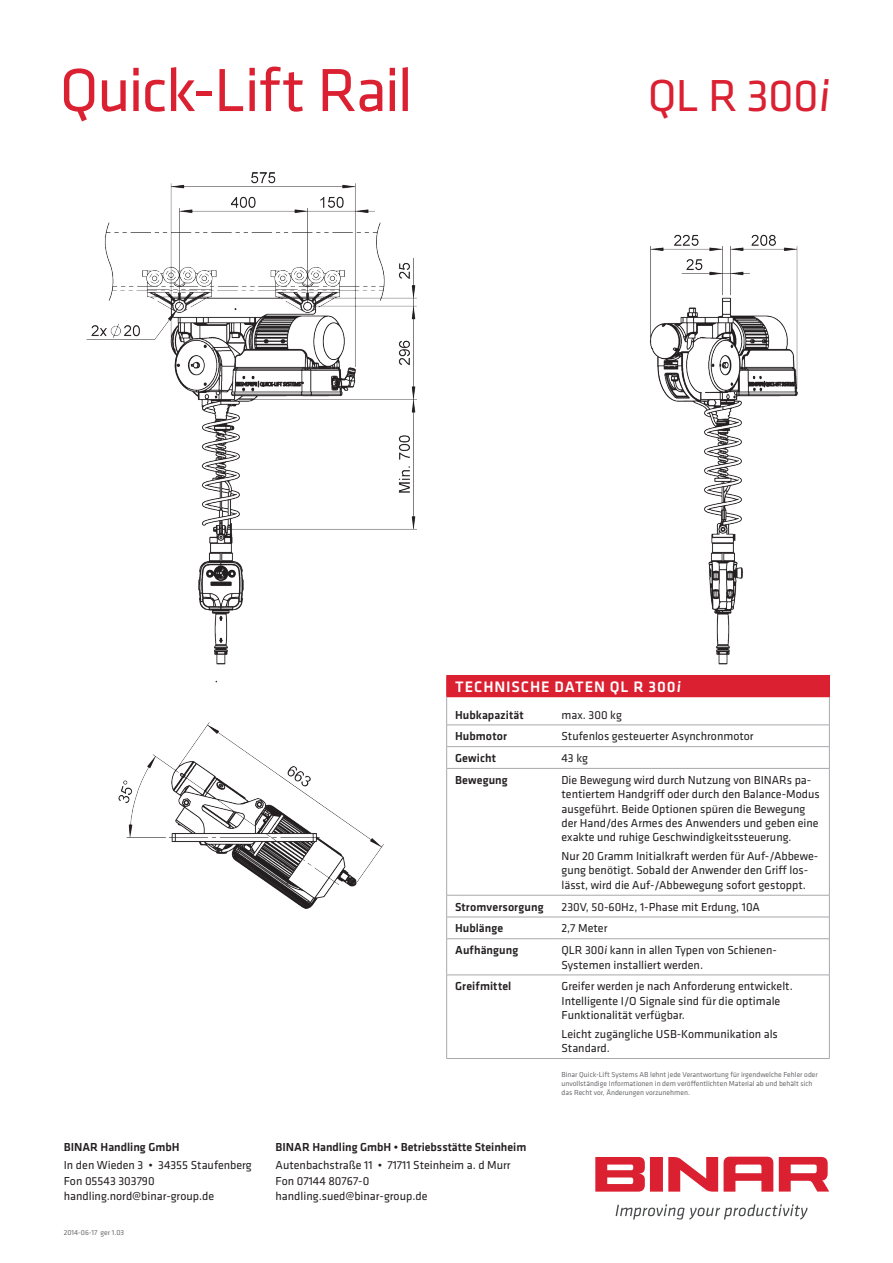
<style>
.page{position:relative;width:893px;height:1263px;background:#fff}
.page>*{position:absolute;margin:0;border:0;box-sizing:border-box;transform-origin:0 0}
.t1{font:63px "Klavika";letter-spacing:-.025em;color:#da2031}
.t2{font:46.5px "Klavika";letter-spacing:-.02em;color:#da2031}
.t3{font:500 15.75px "Klavika";letter-spacing:.055em;color:#fff}
.t4{font:12px/14.4px "Klavika";color:#231f20}
.t5{font:500 12px "Klavika";color:#231f20}
.t6{font:7.5px/9px "Klavika";color:#6c6d70}
</style>
<div class="page">
<img style="left:86px;top:172px;width:743px;height:886px">
<div style="left:650px;top:1157px;width:13px;height:34px;background:#da2031"></div>
<svg style="left:724px;top:1157px;width:49px;height:34px"></svg>
<svg style="left:668px;top:1157px;width:50px;height:34px"></svg>
<svg style="left:595px;top:1157px;width:50px;height:34px"></svg>
<svg style="left:779px;top:1157px;width:50px;height:34px"></svg>
<svg style="left:616px;top:1204px;width:191px;height:15px"></svg>
<svg style="left:214px;top:679px;width:5px;height:5px"></svg>
<div style="left:447px;top:675px;width:382px;height:22px;background:#da2031"></div>
<hr style="left:446px;top:675px;width:107px;height:1px;background:#da2031">
<hr style="left:553px;top:675px;width:277px;height:1px;background:#da2031">
<hr style="left:446px;top:725px;width:107px;height:1px;background:#a8a9ad">
<hr style="left:553px;top:725px;width:277px;height:1px;background:#a8a9ad">
<hr style="left:446px;top:746px;width:107px;height:1px;background:#a8a9ad">
<svg style="left:446px;top:676px;width:1px;height:92px"></svg>
<hr style="left:553px;top:746px;width:277px;height:1px;background:#a8a9ad">
<svg style="left:829px;top:676px;width:1px;height:92px"></svg>
<hr style="left:446px;top:768px;width:107px;height:1px;background:#a8a9ad">
<hr style="left:446px;top:768px;width:1px;height:127px;background:#a8a9ad">
<hr style="left:553px;top:768px;width:277px;height:1px;background:#a8a9ad">
<hr style="left:829px;top:768px;width:1px;height:127px;background:#a8a9ad">
<hr style="left:446px;top:895px;width:107px;height:1px;background:#a8a9ad">
<hr style="left:553px;top:895px;width:277px;height:1px;background:#a8a9ad">
<hr style="left:446px;top:917px;width:107px;height:1px;background:#a8a9ad">
<svg style="left:446px;top:895px;width:1px;height:43px"></svg>
<hr style="left:553px;top:917px;width:277px;height:1px;background:#a8a9ad">
<svg style="left:829px;top:895px;width:1px;height:43px"></svg>
<hr style="left:446px;top:938px;width:107px;height:1px;background:#a8a9ad">
<hr style="left:446px;top:939px;width:1px;height:36px;background:#a8a9ad">
<hr style="left:553px;top:938px;width:277px;height:1px;background:#a8a9ad">
<hr style="left:829px;top:939px;width:1px;height:36px;background:#a8a9ad">
<hr style="left:446px;top:975px;width:107px;height:1px;background:#a8a9ad">
<hr style="left:446px;top:975px;width:1px;height:83px;background:#a8a9ad">
<hr style="left:553px;top:975px;width:277px;height:1px;background:#a8a9ad">
<hr style="left:829px;top:975px;width:1px;height:83px;background:#a8a9ad">
<hr style="left:446px;top:1058px;width:107px;height:1px;background:#a8a9ad">
<hr style="left:553px;top:1058px;width:277px;height:1px;background:#a8a9ad">
<h1 class="t1" style="left:60px;top:56px;width:355px">Quick-Lift Rail</h1>
<h2 class="t2" style="left:648px;top:70px;width:188px">QL R 300i</h2>
<h3 class="t3" style="left:455px;top:678px;width:229px">TECHNISCHE DATEN QL R 300i</h3>
<p class="t5" style="left:455px;top:708px;width:70px">Hubkapazität</p>
<p class="t4" style="left:561px;top:707px;width:62px">max. 300 kg</p>
<p class="t5" style="left:455px;top:730px;width:53px">Hubmotor</p>
<p class="t4" style="left:561px;top:729px;width:194px">Stufenlos gesteuerter Asynchronmotor</p>
<p class="t5" style="left:455px;top:751px;width:42px">Gewicht</p>
<p class="t4" style="left:561px;top:751px;width:28px">43 kg</p>
<p class="t5" style="left:455px;top:773px;width:54px">Bewegung</p>
<p class="t4" style="left:561px;top:773px;width:260px">Die Bewegung wird durch Nutzung von BINARs pa&shy;tentiertem Handgriff oder durch den Balance-Modus ausgeführt. Beide Optionen spüren die Bewegung der Hand/des Armes des Anwenders und geben eine exakte und ruhige Geschwindigkeitssteuerung.</p>
<p class="t4" style="left:561px;top:849px;width:258px">Nur 20 Gramm Initialkraft werden für Auf-/Abbewe&shy;gung benötigt. Sobald der Anwender den Griff los&shy;lässt, wird die Auf-/Abbewegung sofort gestoppt.</p>
<p class="t5" style="left:455px;top:900px;width:90px">Stromversorgung</p>
<p class="t4" style="left:561px;top:900px;width:200px">230V, 50-60Hz, 1-Phase mit Erdung, 10A</p>
<p class="t5" style="left:455px;top:922px;width:50px">Hublänge</p>
<p class="t4" style="left:561px;top:921px;width:47px">2,7 Meter</p>
<p class="t5" style="left:455px;top:943px;width:65px">Aufhängung</p>
<p class="t4" style="left:561px;top:943px;width:217px">QLR 300ikann in allen Typen von Schienen-<br>Systemen installiert werden.</p>
<p class="t5" style="left:455px;top:980px;width:58px">Greifmittel</p>
<p class="t4" style="left:561px;top:979px;width:233px">Greifer werden je nach Anforderung entwickelt.<br>Intelligente I/O Signale sind für die optimale<br>Funktionalität verfügbar.</p>
<p class="t4" style="left:561px;top:1027px;width:218px">Leicht zugängliche USB-Kommunikation als<br>Standard.</p>
<p class="t6" style="left:561px;top:1070px;width:258px">Binar Quick-Lift Systems AB lehnt jede Verantwortung für irgendwelche Fehler oder unvollständige Informationen in dem veröffentlichten Material ab und behält sich das Recht vor, Änderungen vorzunehmen.</p>
<p class="t5" style="left:64px;top:1140px;width:117px">BINAR Handling GmbH</p>
<p class="t4" style="left:64px;top:1158px;width:190px;line-height:15.3px">In den Wieden 3 • 34355 Staufenberg<br>Fon 05543 303790 handling.nord@binar-group.de</p>
<p class="t6" style="left:64px;top:1228px;width:62px">2014-06-17 ger 1.03</p>
<p class="t5" style="left:276px;top:1140px;width:252px">BINAR Handling GmbH • Betriebsstätte Steinheim</p>
<p class="t4" style="left:276px;top:1158px;width:237px;line-height:15.3px">Autenbachstraße 11 • 71711 Steinheim a. d Murr<br>Fon 07144 80767-0 handling.sued@binar-group.de</p>
</div>
